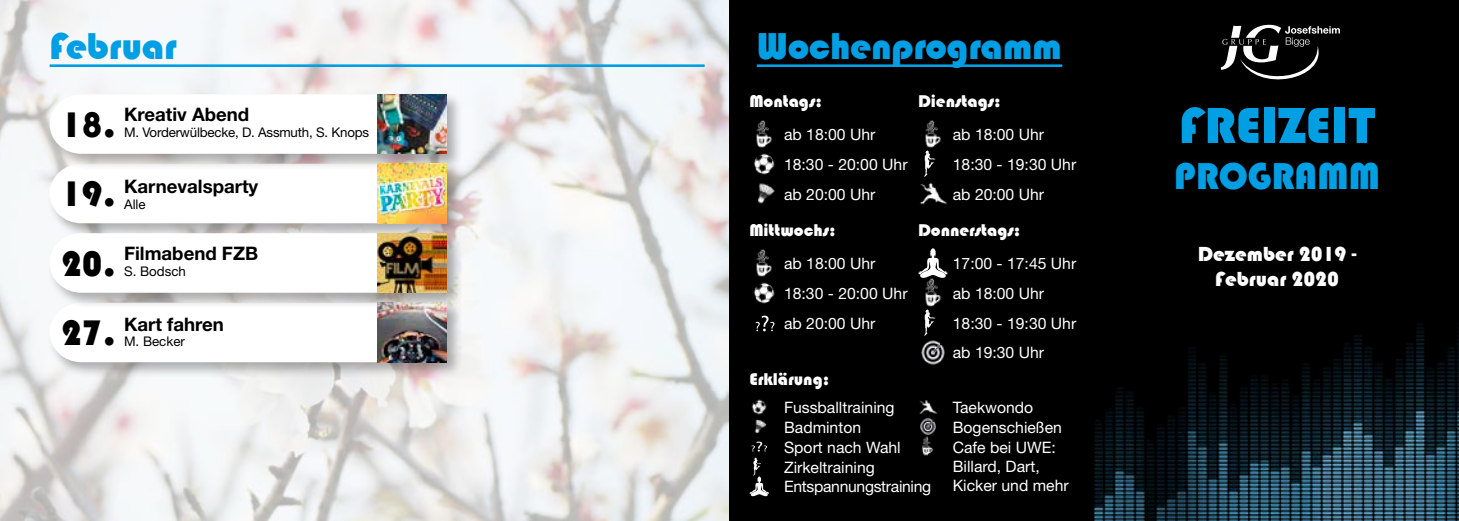
<style>
.page{position:relative;width:1459px;height:521px;background:#fff}
.page>*{position:absolute;margin:0;border:0;box-sizing:border-box;transform-origin:0 0}
.t1{font:52.5px "Bauhaus 93";color:#009ee3}
.t2{font:38.5px "Bauhaus 93";letter-spacing:-.01em;color:#009ee3}
.t3{font:21px/25.2px "Bauhaus 93";color:#fff;text-align:center}
.t4{font:700 18.55px "Helvetica Neue";color:#000}
.t5{font:17.5px "Bauhaus 93";color:#fff}
.t6{font:15.75px/29.8px "Helvetica Neue";color:#fff}
.t7{font:15.75px "Helvetica Neue";letter-spacing:-.02em;color:#fff}
.t8{font:13.3px "Helvetica Neue";letter-spacing:-.015em;color:#000}
.s1{font-family:"Bauhaus 93";font-weight:400;font-size:36.57px}
</style>
<div class="page">
<img style="left:0;top:0;width:729px;height:521px">
<div style="left:729px;top:0;width:729px;height:521px;background:#000"></div>
<img style="left:1094px;top:324px;width:364px;height:197px">
<svg style="left:1220px;top:25px;width:119px;height:54px"></svg>
<img style="left:753px;top:457px;width:8px;height:19px">
<svg style="left:751px;top:441px;width:16px;height:10px"></svg>
<img style="left:922px;top:437px;width:11px;height:19px">
<img style="left:751px;top:399px;width:16px;height:16px">
<img style="left:754px;top:419px;width:13px;height:14px">
<img style="left:919px;top:400px;width:18px;height:14px">
<img style="left:920px;top:419px;width:15px;height:15px">
<img style="left:924px;top:278px;width:17px;height:58px">
<img style="left:921px;top:340px;width:23px;height:24px">
<img style="left:753px;top:282px;width:22px;height:22px">
<img style="left:756px;top:249px;width:16px;height:28px">
<svg style="left:755px;top:316px;width:19px;height:15px"></svg>
<img style="left:920px;top:120px;width:27px;height:85px">
<img style="left:758px;top:183px;width:17px;height:21px">
<img style="left:756px;top:120px;width:16px;height:28px">
<img style="left:753px;top:153px;width:22px;height:22px">
<hr style="left:756px;top:64px;width:306px;height:3px;background:#009ee3">
<div style="left:48px;top:300px;width:415px;height:79px;background:#000;opacity:.3"></div>
<svg style="left:50px;top:310px;width:327px;height:52px"></svg>
<img style="left:377px;top:310px;width:69px;height:52px">
<div style="left:48px;top:161px;width:415px;height:79px;background:#000;opacity:.3"></div>
<svg style="left:50px;top:170px;width:327px;height:53px"></svg>
<div style="left:48px;top:231px;width:415px;height:79px;background:#000;opacity:.3"></div>
<svg style="left:50px;top:233px;width:327px;height:60px"></svg>
<div style="left:48px;top:92px;width:415px;height:78px;background:#000;opacity:.3"></div>
<svg style="left:50px;top:94px;width:327px;height:60px"></svg>
<img style="left:377px;top:94px;width:69px;height:60px">
<hr style="left:50px;top:64px;width:654px;height:3px;background:#009ee3">
<svg style="left:749px;top:476px;width:20px;height:20px"></svg>
<svg style="left:918px;top:248px;width:29px;height:30px"></svg>
<img style="left:377px;top:233px;width:69px;height:60px">
<img style="left:377px;top:164px;width:69px;height:59px">
<h2 class="t2" style="left:50px;top:25px;width:128px">Februar</h2>
<p class="t4" style="left:61px;top:103px;width:190px"><span class="s1">18.</span> Kreativ Abend</p>
<p class="t8" style="left:124px;top:125px;width:246px">M. Vorderwülbecke, D. Assmuth, S. Knops</p>
<p class="t4" style="left:61px;top:175px;width:199px"><span class="s1">19.</span> Karnevalsparty</p>
<p class="t8" style="left:124px;top:196px;width:23px">Alle</p>
<p class="t4" style="left:61px;top:242px;width:199px"><span class="s1">20.</span> Filmabend FZB</p>
<p class="t8" style="left:124px;top:264px;width:63px">S. Bodsch</p>
<p class="t4" style="left:61px;top:312px;width:164px"><span class="s1">27.</span> Kart fahren</p>
<p class="t8" style="left:124px;top:334px;width:62px">M. Becker</p>
<h2 class="t2" style="left:756px;top:25px;width:307px">Wochenprogramm</h2>
<p class="t5" style="left:749px;top:91px;width:74px">Montags:</p>
<p class="t5" style="left:918px;top:91px;width:84px">Dienstags:</p>
<p class="t6" style="left:784px;top:119px;width:125px">ab 18:00 Uhr<br>18:30 - 20:00 Uhr ab 20:00 Uhr</p>
<p class="t6" style="left:952px;top:119px;width:125px">ab 18:00 Uhr<br>18:30 - 19:30 Uhr ab 20:00 Uhr</p>
<p class="t5" style="left:749px;top:220px;width:88px">Mittwochs:</p>
<p class="t5" style="left:918px;top:220px;width:104px">Donnerstags:</p>
<p class="t6" style="left:784px;top:248px;width:93px">ab 18:00 Uhr</p>
<p class="t6" style="left:952px;top:248px;width:125px">17:00 - 17:45 Uhr</p>
<p class="t6" style="left:784px;top:278px;width:125px">18:30 - 20:00 Uhr</p>
<p class="t6" style="left:784px;top:308px;width:93px">ab 20:00 Uhr</p>
<p class="t6" style="left:952px;top:278px;width:125px">ab 18:00 Uhr<br>18:30 - 19:30 Uhr</p>
<p class="t6" style="left:952px;top:338px;width:93px">ab 19:30 Uhr</p>
<p class="t5" style="left:749px;top:369px;width:82px">Erklärung:</p>
<p class="t6" style="left:784px;top:397px;width:112px;line-height:19.8px">Fussballtraining<br>Badminton</p>
<p class="t6" style="left:952px;top:392px;width:82px">Taekwondo</p>
<p class="t6" style="left:784px;top:452px;width:92px">Zirkeltraining</p>
<p class="t6" style="left:952px;top:412px;width:111px">Bogenschießen</p>
<p class="t6" style="left:784px;top:432px;width:118px">Sport nach Wahl</p>
<p class="t6" style="left:952px;top:438px;width:117px;line-height:18.9px">Cafe bei UWE:<br>Billard, Dart,<br>Kicker und mehr</p>
<p class="t7" style="left:784px;top:477px;width:149px">Entspannungstraining</p>
<h1 class="t1" style="left:1178px;top:96px;width:198px">FREIZEIT</h1>
<h2 class="t2" style="left:1174px;top:155px;width:207px">PROGRAMM</h2>
<h3 class="t3" style="left:1197px;top:241px;width:160px">Dezember 2019 -<br>Februar 2020</h3>
</div>
